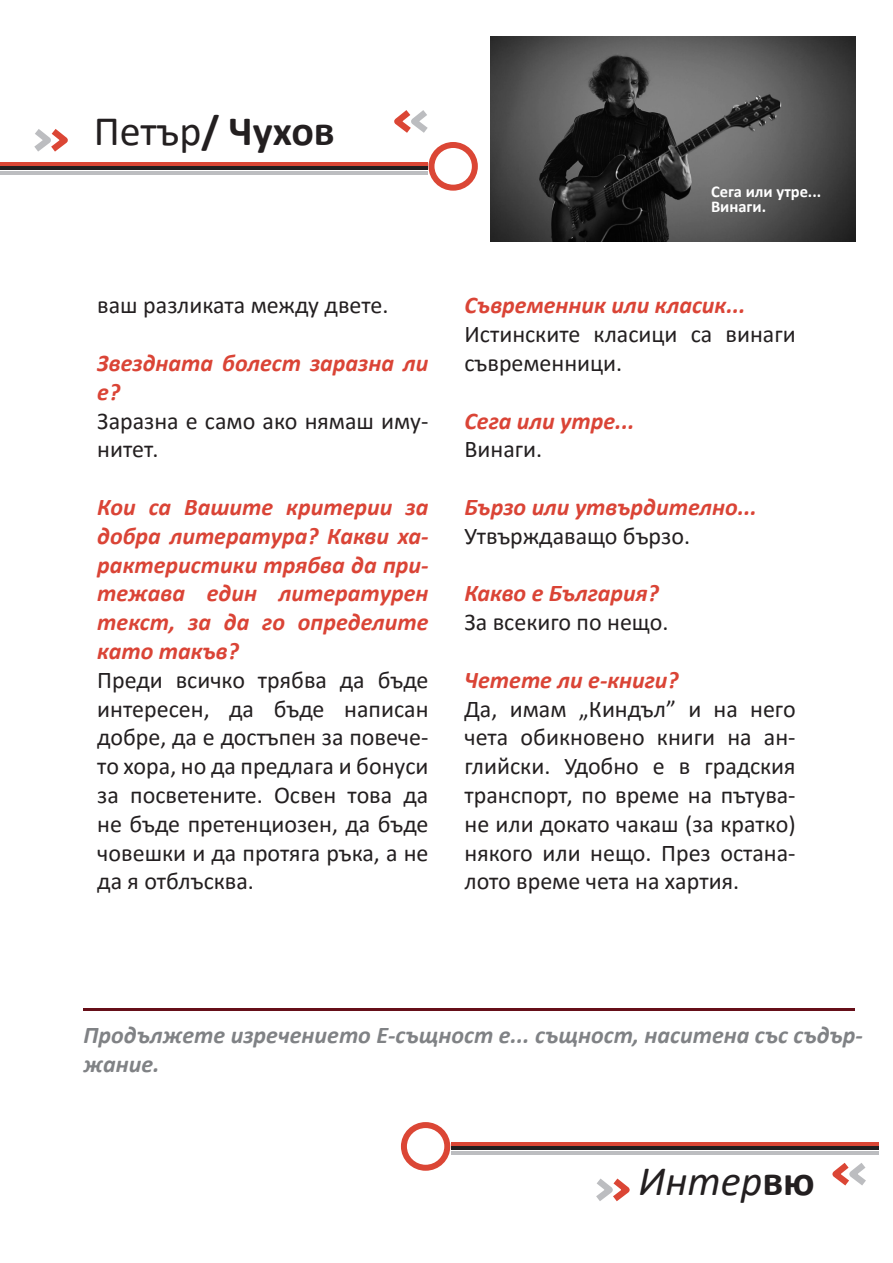
<style>
.page{position:relative;width:893px;height:1263px;background:#fff}
.page>*{position:absolute;margin:0;border:0;box-sizing:border-box;transform-origin:0 0}
.t1{font:700 42px "Calibri";color:#231f20}
.t2{font:italic 42px "Calibri";color:#231f20}
.t3{font:24px/28.8px "Calibri";color:#231f20}
.t4{font:italic 700 24px/28.8px "Calibri";color:#da4436}
.t5{font:italic 700 24px/28.8px "Calibri";color:#808285}
.t6{font:700 16.5px "Calibri";color:#fff}
.s1{font-weight:400}
.s2{font-weight:700;font-style:normal}
</style>
<div class="page">
<img style="left:491px;top:37px;width:364px;height:204px">
<hr style="left:84px;top:1008px;width:771px;height:3px;background:#660f19">
<hr style="left:452px;top:1142px;width:427px;height:3px;background:#db4635">
<hr style="left:452px;top:1146px;width:427px;height:4px;background:#231f20">
<hr style="left:452px;top:1151px;width:427px;height:4px;background:#bcbdc0">
<div style="left:401px;top:1122px;width:49px;height:49px;border:6px solid #db4635;border-radius:50%"></div>
<svg style="left:596px;top:1178px;width:34px;height:23px"></svg>
<svg style="left:832px;top:1162px;width:34px;height:23px"></svg>
<hr style="left:0;top:162px;width:427px;height:4px;background:#db4635">
<hr style="left:0;top:166px;width:427px;height:4px;background:#231f20">
<hr style="left:0;top:171px;width:427px;height:4px;background:#bcbdc0">
<div style="left:428px;top:142px;width:50px;height:49px;border:6px solid #db4635;border-radius:50%"></div>
<svg style="left:34px;top:129px;width:34px;height:22px"></svg>
<svg style="left:394px;top:110px;width:34px;height:23px"></svg>
<p class="t1" style="left:94px;top:102px;width:242px"><span class="s1">Петър</span>/ Чухов</p>
<p class="t3" style="left:97px;top:290px;width:293px">ваш разликата между двете.</p>
<p class="t4" style="left:97px;top:348px;width:333px">Звездната болест заразна ли е?</p>
<p class="t3" style="left:97px;top:406px;width:333px">Заразна е само ако нямаш иму&shy;нитет.</p>
<p class="t4" style="left:97px;top:492px;width:333px;text-align:justify">Кои са Вашите критерии за добра литература? Какви ха&shy;рактеристики трябва да при&shy;тежава един литературен текст, за да го определите като такъв?</p>
<p class="t3" style="left:97px;top:665px;width:333px;text-align:justify">Преди всичко трябва да бъде интересен, да бъде написан добре, да е достъпен за повече&shy;то хора, но да предлага и бонуси за посветените. Освен това да не бъде претенциозен, да бъде човешки и да протяга ръка, а не да я отблъсква.</p>
<p class="t6" style="left:711px;top:180px;width:112px">Сега или утре...</p>
<p class="t6" style="left:711px;top:195px;width:57px">Винаги.</p>
<p class="t4" style="left:464px;top:290px;width:283px">Съвременник или класик...</p>
<p class="t3" style="left:464px;top:319px;width:333px">Истинските класици са винаги съвременници.</p>
<p class="t4" style="left:464px;top:405px;width:172px">Сега или утре...</p>
<p class="t3" style="left:464px;top:434px;width:79px">Винаги.</p>
<p class="t4" style="left:464px;top:492px;width:294px">Бързо или утвърдително...</p>
<p class="t3" style="left:464px;top:521px;width:227px">Утвърждаващо бързо.</p>
<p class="t4" style="left:464px;top:578px;width:196px">Какво е България?</p>
<p class="t3" style="left:464px;top:607px;width:205px">За всекиго по нещо.</p>
<p class="t4" style="left:464px;top:665px;width:216px">Четете ли е-книги?</p>
<p class="t3" style="left:464px;top:694px;width:333px;text-align:justify">Да, имам „Киндъл” и на него чета обикновено книги на ан&shy;глийски. Удобно е в градския транспорт, по време на пътува&shy;не или докато чакаш (за кратко) някого или нещо. През остана&shy;лото време чета на хартия.</p>
<p class="t5" style="left:84px;top:1019px;width:781px">Продължете изречението Е-същност е... същност, наситена със съдър&shy;жание.</p>
<p class="t2" style="left:638px;top:1152px;width:178px">Интер<span class="s2">вю</span></p>
</div>
